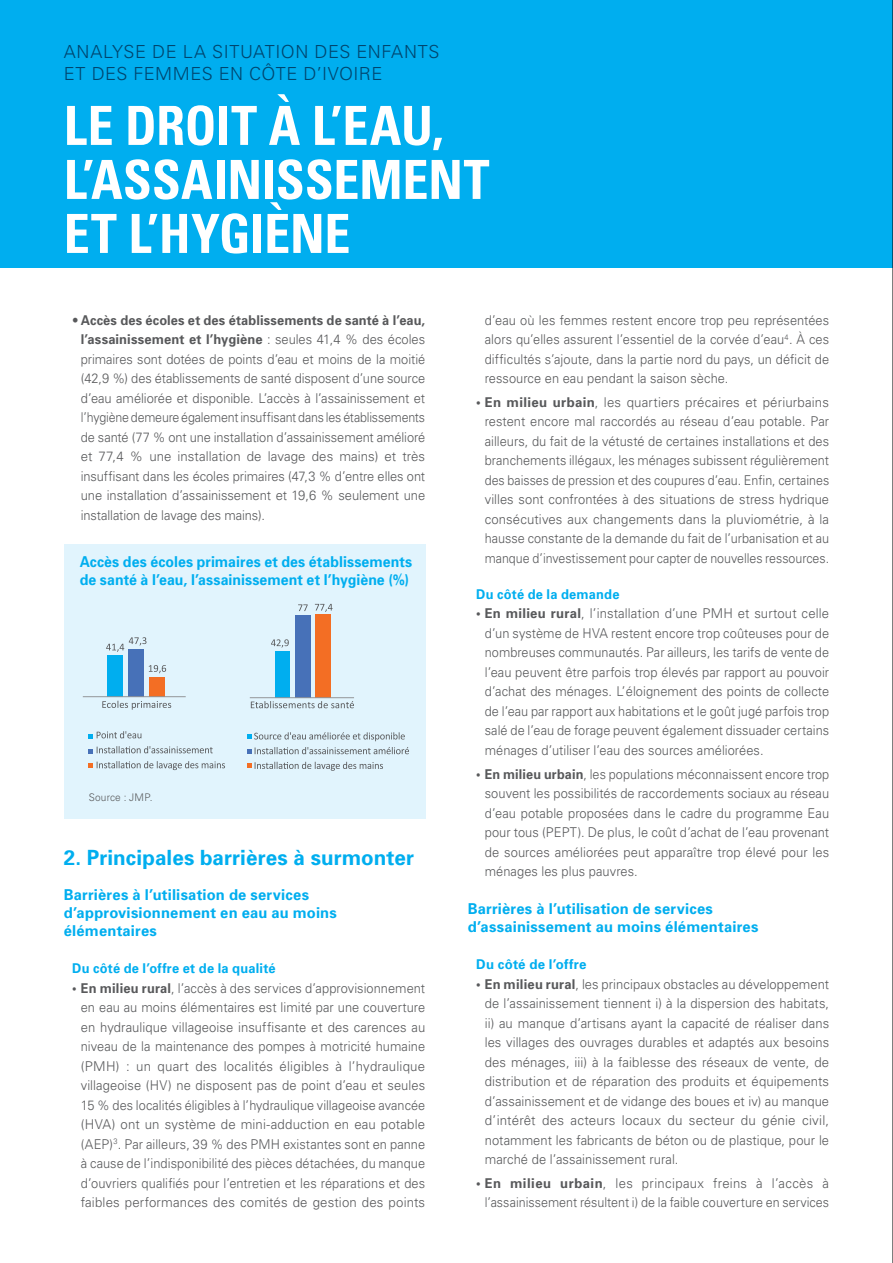
<style>
.page{position:relative;width:893px;height:1263px;background:#fff}
.page>*{position:absolute;margin:0;border:0;box-sizing:border-box;transform-origin:0 0}
.t1{font:700 condensed 54px/54px "Univers";color:#fff;scale:.96 1}
.t2{font:700 21px "Univers";letter-spacing:.005em;color:#00aeef}
.t3{font:300 18px "Univers";letter-spacing:.025em;color:#00456e}
.t4{font:700 15px/18px "Univers";letter-spacing:.015em;color:#00aeef}
.t5{font:700 15px/18px "Univers";letter-spacing:.015em;color:#00aeef;scale:.94 1}
.t6{font:300 13.5px/19.5px "Univers";letter-spacing:.005em;color:#58595b;text-align:justify;scale:.95 1}
.t7{font:300 13.5px/19.5px "Univers";letter-spacing:.005em;color:#58595b;text-align:justify}
.t8{font:300 13.5px/19.5px "Univers";letter-spacing:.005em;color:#58595b;text-align:justify;scale:.96 1}
.t9{font:300 13.5px/19.5px "Univers";letter-spacing:.005em;color:#58595b;text-align:justify;scale:.94 1}
.t10{font:700 13.5px "Univers";letter-spacing:.02em;color:#00aeef;scale:.95 1}
.t11{font:700 13.5px "Univers";letter-spacing:.02em;color:#00aeef}
.t12{font:300 10.5px "Univers";letter-spacing:.02em;color:#58595b;scale:.96 1}
.s1{font-weight:700}
</style>
<div class="page">
<div style="left:0;top:0;width:893px;height:268px;background:#00aeef"></div>
<div style="left:64px;top:544px;width:361px;height:274px;background:#e1f4fd"></div>
<div style="left:276px;top:652px;width:14px;height:46px;background:#00aeef"></div>
<div style="left:295px;top:615px;width:15px;height:83px;background:#4771b8"></div>
<div style="left:315px;top:615px;width:15px;height:83px;background:#f36e24"></div>
<hr style="left:250px;top:697px;width:104px;height:1px;background:#939598">
<svg style="left:271px;top:639px;width:18px;height:9px"></svg>
<svg style="left:298px;top:604px;width:10px;height:7px"></svg>
<svg style="left:315px;top:604px;width:18px;height:8px"></svg>
<svg style="left:251px;top:701px;width:103px;height:7px"></svg>
<svg style="left:247px;top:732px;width:158px;height:9px"></svg>
<svg style="left:247px;top:747px;width:162px;height:7px"></svg>
<svg style="left:247px;top:762px;width:136px;height:9px"></svg>
<div style="left:107px;top:655px;width:16px;height:42px;background:#00aeef"></div>
<div style="left:128px;top:649px;width:16px;height:48px;background:#4771b8"></div>
<div style="left:149px;top:677px;width:16px;height:20px;background:#f36e24"></div>
<hr style="left:83px;top:696px;width:103px;height:1px;background:#939598">
<svg style="left:106px;top:637px;width:41px;height:15px"></svg>
<svg style="left:149px;top:665px;width:17px;height:8px"></svg>
<svg style="left:102px;top:701px;width:69px;height:9px"></svg>
<svg style="left:88px;top:731px;width:53px;height:8px"></svg>
<svg style="left:88px;top:746px;width:125px;height:8px"></svg>
<svg style="left:88px;top:761px;width:137px;height:9px"></svg>
<hr style="left:892px;top:0;width:1px;height:1263px;background:#000">
<h3 class="t3" style="left:64px;top:41px;width:26px">Anal</h3>
<h3 class="t3" style="left:112px;top:41px;width:123px">yse de la Situation</h3>
<h3 class="t3" style="left:314px;top:41px;width:13px">des</h3>
<h3 class="t3" style="left:356px;top:41px;width:24px">Enfants</h3>
<h3 class="t3" style="left:64px;top:63px;width:41px">et des</h3>
<h3 class="t3" style="left:134px;top:63px;width:14px">femmes</h3>
<h3 class="t3" style="left:219px;top:63px;width:121px">en Côte d’Ivoire</h3>
<h1 class="t1" style="left:64px;top:98px;width:445px">LE DROIT À L’EAU,<br>L’ASSAINISSEMENT<br>ET L’HYGIÈNE</h1>
<p class="t6" style="left:81px;top:310px;width:364px;text-indent:-9px">• <span class="s1">Accès des écoles et des établissements de santé à l’eau, l’assainissement et l’hygiène</span> : seules 41,4 % des écoles primaires sont dotées de points d’eau et moins de la moitié (42,9 %) des établissements de santé disposent d’une source d’eau améliorée et disponible. L’accès à l’assainissement et l’hygiène demeure également insuffisant dans les établissements de santé (77 % ont une installation d’assainissement amélioré et 77,4 % une installation de lavage des mains) et très insuffisant dans les écoles primaires (47,3 % d’entre elles ont une installation d’assainissement et 19,6 % seulement une installation de lavage des mains).</p>
<p class="t6" style="left:485px;top:310px;width:364px">d’eau où les femmes restent encore trop peu représentées alors qu’elles assurent l’essentiel de la corvée d’eau<sup>4</sup>. À ces difficultés s’ajoute, dans la partie nord du pays, un déficit de ressource en eau pendant la saison sèche.</p>
<p class="t7" style="left:485px;top:392px;width:346px;text-indent:-9px"><span class="s1">• En milieu urbain</span>, les quartiers précaires et périurbains restent encore mal raccordés au réseau d’eau potable. Par ailleurs, du fait de la vétusté de certaines installations et des branchements illégaux, les ménages subissent régulièrement des baisses de pression et des coupures d’eau. Enfin, certaines villes sont confrontées à des situations de stress hydrique consécutives aux changements dans la pluviométrie, à la hausse constante de la demande du fait de l’urbanisation et au manque d’investissement pour capter de nouvelles ressources.</p>
<p class="t10" style="left:476px;top:585px;width:152px">Du côté de la demande</p>
<p class="t7" style="left:485px;top:603px;width:346px;text-indent:-9px"><span class="s1">• En milieu rural</span>, l’installation d’une PMH et surtout celle d’un système de HVA restent encore trop coûteuses pour de nombreuses communautés. Par ailleurs, les tarifs de vente de l’eau peuvent être parfois trop élevés par rapport au pouvoir d’achat des ménages. L’éloignement des points de collecte de l’eau par rapport aux habitations et le goût jugé parfois trop salé de l’eau de forage peuvent également dissuader certains ménages d’utiliser l’eau des sources améliorées.</p>
<p class="t9" style="left:485px;top:764px;width:368px;text-indent:-9px"><span class="s1">• En milieu urbain</span>, les populations méconnaissent encore trop souvent les possibilités de raccordements sociaux au réseau d’eau potable proposées dans le cadre du programme Eau pour tous (PEPT). De plus, le coût d’achat de l’eau provenant de sources améliorées peut apparaître trop élevé pour les ménages les plus pauvres.</p>
<p class="t4" style="left:468px;top:899px;width:292px">Barrières à l’utilisation de services d’assainissement au moins élémentaires</p>
<p class="t11" style="left:476px;top:956px;width:112px">Du côté de l’offre</p>
<p class="t8" style="left:485px;top:974px;width:360px;text-indent:-9px"><span class="s1">• En milieu rural</span>, les principaux obstacles au développement de l’assainissement tiennent i) à la dispersion des habitats, ii) au manque d’artisans ayant la capacité de réaliser dans les villages des ouvrages durables et adaptés aux besoins des ménages, iii) à la faiblesse des réseaux de vente, de distribution et de réparation des produits et équipements d’assainissement et de vidange des boues et iv) au manque d’intérêt des acteurs locaux du secteur du génie civil, notamment les fabricants de béton ou de plastique, pour le marché de l’assainissement rural.</p>
<p class="t7" style="left:476px;top:1173px;width:354px;text-align:right"><span class="s1">• En milieu urbain</span>, les principaux freins à l’accès à l’assainissement résultent i) de la faible couverture en services</p>
<p class="t5" style="left:80px;top:552px;width:355px">Accès des écoles primaires et des établissements de santé à l’eau, l’assainissement et l’hygiène (%)</p>
<p class="t12" style="left:89px;top:791px;width:68px">Source : JMP.</p>
<h2 class="t2" style="left:64px;top:843px;width:352px">2. Principales barrières à surmonter</h2>
<p class="t4" style="left:64px;top:885px;width:275px">Barrières à l’utilisation de services d’approvisionnement en eau au moins élémentaires</p>
<p class="t10" style="left:72px;top:959px;width:215px">Du côté de l’offre et de la qualité</p>
<p class="t6" style="left:81px;top:977px;width:364px;text-indent:-9px"><span class="s1">• En milieu rural</span>, l’accès à des services d’approvisionnement en eau au moins élémentaires est limité par une couverture en hydraulique villageoise insuffisante et des carences au niveau de la maintenance des pompes à motricité humaine (PMH) : un quart des localités éligibles à l’hydraulique villageoise (HV) ne disposent pas de point d’eau et seules 15 % des localités éligibles à l’hydraulique villageoise avancée (HVA) ont un système de mini-adduction en eau potable (AEP)<sup>3</sup>. Par ailleurs, 39 % des PMH existantes sont en panne à cause de l’indisponibilité des pièces détachées, du manque d’ouvriers qualifiés pour l’entretien et les réparations et des faibles performances des comités de gestion des points</p>
</div>
